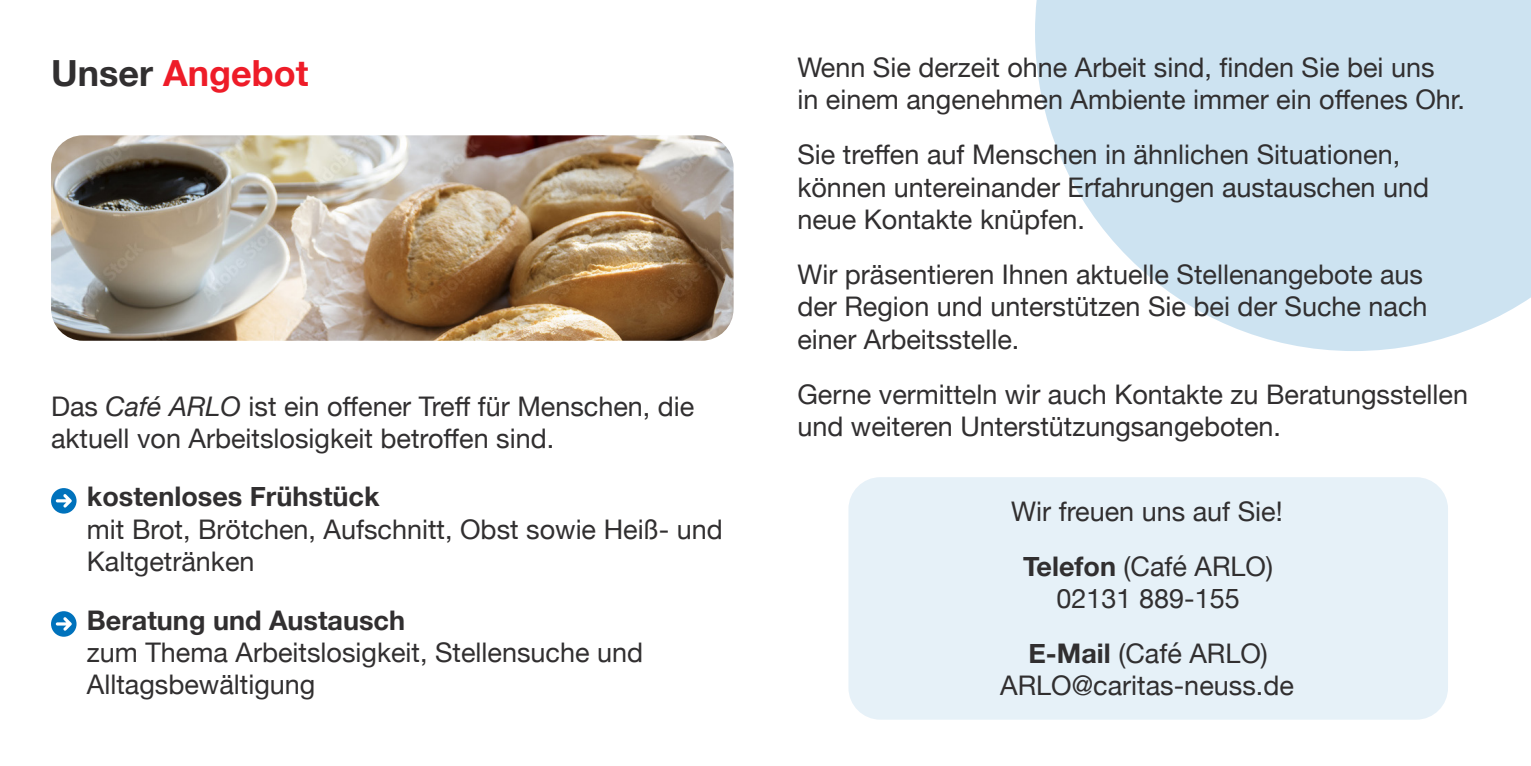
<style>
.page{position:relative;width:1531px;height:766px;background:#fff}
.page>*{position:absolute;margin:0;border:0;box-sizing:border-box;transform-origin:0 0}
.Fließtext{font:700 36px "Helvetica Neue";color:#ee1c28}
.Fließtext-2{font:27px/32.4px "Helvetica Neue";color:#312f30}
.Fließtext-3{font:700 27px "Helvetica Neue";color:#312f30}
.s1{color:#312f30}
.s2{font-style:italic}
.s3{font-weight:700}
</style>
<div class="page">
<div style="left:848px;top:477px;width:600px;height:242px;background:#e6f1f8;border-radius:32px"></div>
<svg style="left:1035px;top:0;width:496px;height:351px;background:#d4e7f3"></svg>
<img style="left:51px;top:135px;width:682px;height:205px">
<svg style="left:51px;top:488px;width:26px;height:25px"></svg>
<svg style="left:51px;top:611px;width:26px;height:25px"></svg>
<p class="Fließtext" style="left:51px;top:45px;width:259px"><span class="s1">Unser</span> Angebot</p>
<p class="Fließtext-2" style="left:51px;top:391px;width:645px">Das <span class="s2">Café ARLO</span> ist ein offener Treff für Menschen, die aktuell von Arbeitslosigkeit betroffen sind.</p>
<p class="Fließtext-3" style="left:87px;top:475px;width:294px">kostenloses Frühstück</p>
<p class="Fließtext-2" style="left:87px;top:514px;width:637px">mit Brot, Brötchen, Aufschnitt, Obst sowie Heiß- und<br>Kaltgetränken</p>
<p class="Fließtext-3" style="left:87px;top:598px;width:320px">Beratung und Austausch</p>
<p class="Fließtext-2" style="left:87px;top:637px;width:558px">zum Thema Arbeitslosigkeit, Stellensuche und</p>
<p class="Fließtext-2" style="left:87px;top:670px;width:230px">Alltagsbewältigung</p>
<p class="Fließtext-2" style="left:797px;top:52px;width:639px">Wenn Sie derzeit ohne Arbeit sind, finden Sie bei uns</p>
<p class="Fließtext-2" style="left:797px;top:85px;width:669px">in einem angenehmen Ambiente immer ein offenes Ohr.</p>
<p class="Fließtext-2" style="left:797px;top:140px;width:604px">Sie treffen auf Menschen in ähnlichen Situationen,</p>
<p class="Fließtext-2" style="left:797px;top:172px;width:633px">können untereinander Erfahrungen austauschen und neue Kontakte knüpfen.</p>
<p class="Fließtext-2" style="left:797px;top:259px;width:627px">Wir präsentieren Ihnen aktuelle Stellenangebote aus</p>
<p class="Fließtext-2" style="left:797px;top:292px;width:632px">der Region und unterstützen Sie bei der Suche nach einer Arbeitsstelle.</p>
<p class="Fließtext-2" style="left:797px;top:379px;width:672px">Gerne vermitteln wir auch Kontakte zu Beratungsstellen und weiteren Unterstützungsangeboten.</p>
<p class="Fließtext-2" style="left:1011px;top:496px;width:273px">Wir freuen uns auf Sie!</p>
<p class="Fließtext-2" style="left:1023px;top:551px;width:251px"><span class="s3">Telefon</span> (Café ARLO)</p>
<p class="Fließtext-2" style="left:1056px;top:583px;width:185px">02131 889-155</p>
<p class="Fließtext-2" style="left:1028px;top:638px;width:241px"><span class="s3">E-Mail</span> (Café ARLO)</p>
<p class="Fließtext-2" style="left:1000px;top:671px;width:295px">ARLO@caritas-neuss.de</p>
</div>
